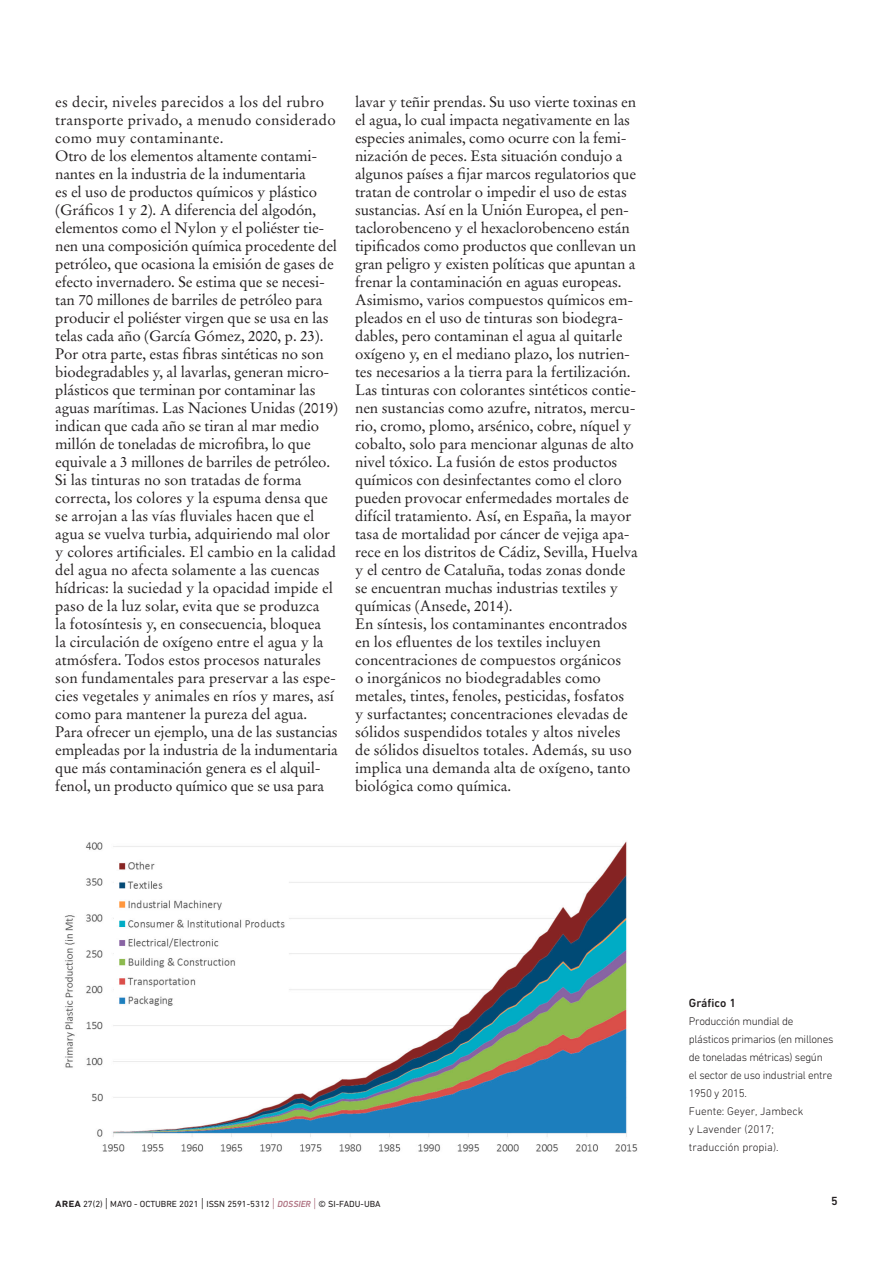
<style>
.page{position:relative;width:893px;height:1263px;background:#fff}
.page>*{position:absolute;margin:0;border:0;box-sizing:border-box;transform-origin:0 0}
._23__Texto_principal{font:15px/18px "Stempel Garamond LT Std";letter-spacing:-.005em;color:#231f20}
._23__Texto_principal-2{font:15px/18px "Stempel Garamond LT Std";letter-spacing:.015em;color:#231f20}
._32__Titulo_Figuras{font:500 12px "DIN Next LT Pro";color:#231f20}
._33__Epígrafe{font:300 11.25px/18px "DIN Next LT Pro";letter-spacing:-.025em;color:#231f20}
._33__Epígrafe-2{font:300 11.25px/18px "DIN Next LT Pro";color:#231f20}
.t1{font:9px "DIN Next LT Pro";color:#231f20}
.s1{font-weight:500;font-size:12px}
.s2{font-weight:300;font-size:13.5px}
.s3{font-weight:300;font-size:13.5px;color:#ad6f7f}
.s4{font-weight:500;font-style:italic;color:#ad6f7f}
</style>
<div class="page">
<img style="left:64px;top:841px;width:574px;height:311px">
<p class="_23__Texto_principal-2" style="left:55px;top:93px;width:282px">es decir, niveles parecidos a los del rubro transporte privado, a menudo considerado como muy contaminante.</p>
<p class="_23__Texto_principal" style="left:55px;top:147px;width:284px">Otro de los elementos altamente contami&shy;nantes en la industria de la indumentaria<br>es el uso de productos químicos y plástico (Gráficos 1 y 2). A diferencia del algodón, elementos como el Nylon y el poliéster tie&shy;nen una composición química procedente del petróleo, que ocasiona la emisión de gases de efecto invernadero. Se estima que se necesi&shy;tan 70 millones de barriles de petróleo para producir el poliéster virgen que se usa en las telas cada año (García Gómez, 2020, p. 23).<br>Por otra parte, estas fibras sintéticas no son biodegradables y, al lavarlas, generan micro&shy;plásticos que terminan por contaminar las aguas marítimas. Las Naciones Unidas (2019) indican que cada año se tiran al mar medio millón de toneladas de microfibra, lo que equivale a 3 millones de barriles de petróleo.</p>
<p class="_23__Texto_principal" style="left:55px;top:471px;width:282px">Si las tinturas no son tratadas de forma correcta, los colores y la espuma densa que se arrojan a las vías fluviales hacen que el agua se vuelva turbia, adquiriendo mal olor y colores artificiales. El cambio en la calidad del agua no afecta solamente a las cuencas hídricas: la suciedad y la opacidad impide el paso de la luz solar, evita que se produzca<br>la fotosíntesis y, en consecuencia, bloquea<br>la circulación de oxígeno entre el agua y la atmósfera. Todos estos procesos naturales son fundamentales para preservar a las espe&shy;cies vegetales y animales en ríos y mares, así como para mantener la pureza del agua.</p>
<p class="_23__Texto_principal" style="left:55px;top:723px;width:284px">Para ofrecer un ejemplo, una de las sustancias empleadas por la industria de la indumentaria que más contaminación genera es el alquil&shy;fenol, un producto químico que se usa para</p>
<p class="_23__Texto_principal" style="left:355px;top:93px;width:283px">lavar y teñir prendas. Su uso vierte toxinas en el agua, lo cual impacta negativamente en las especies animales, como ocurre con la femi&shy;nización de peces. Esta situación condujo a algunos países a fijar marcos regulatorios que tratan de controlar o impedir el uso de estas sustancias. Así en la Unión Europea, el pen&shy;taclorobenceno y el hexaclorobenceno están tipificados como productos que conllevan un gran peligro y existen políticas que apuntan a frenar la contaminación en aguas europeas.</p>
<p class="_23__Texto_principal" style="left:355px;top:291px;width:284px">Asimismo, varios compuestos químicos em&shy;pleados en el uso de tinturas son biodegra&shy;dables, pero contaminan el agua al quitarle oxígeno y, en el mediano plazo, los nutrien&shy;tes necesarios a la tierra para la fertilización.<br>Las tinturas con colorantes sintéticos contie&shy;nen sustancias como azufre, nitratos, mercu&shy;rio, cromo, plomo, arsénico, cobre, níquel y cobalto, solo para mencionar algunas de alto nivel tóxico. La fusión de estos productos químicos con desinfectantes como el cloro pueden provocar enfermedades mortales de difícil tratamiento. Así, en España, la mayor tasa de mortalidad por cáncer de vejiga apa&shy;rece en los distritos de Cádiz, Sevilla, Huelva y el centro de Cataluña, todas zonas donde se encuentran muchas industrias textiles y químicas (Ansede, 2014).</p>
<p class="_23__Texto_principal" style="left:355px;top:615px;width:278px">En síntesis, los contaminantes encontrados en los efluentes de los textiles incluyen concentraciones de compuestos orgánicos o inorgánicos no biodegradables como metales, tintes, fenoles, pesticidas, fosfatos y surfactantes; concentraciones elevadas de sólidos suspendidos totales y altos niveles de sólidos disueltos totales. Además, su uso implica una demanda alta de oxígeno, tanto biológica como química.</p>
<p class="_32__Titulo_Figuras" style="left:689px;top:996px;width:49px">Gráfico 1</p>
<p class="_33__Epígrafe" style="left:689px;top:1012px;width:146px">Producción mundial de plásticos primarios (en millones de toneladas métricas) según el sector de uso industrial entre<br>1950 y 2015.</p>
<p class="_33__Epígrafe-2" style="left:689px;top:1102px;width:116px">Fuente: Geyer, Jambeck y Lavender (2017; traducción propia).</p>
<p class="t1" style="left:55px;top:1198px;width:327px"><span class="s1">area</span> 27(2) <span class="s2">|</span> MAYO - OCTUBRE 2021 <span class="s2">|</span> ISSN 2591-5312 <span class="s3">|</span> <span class="s4">DOSSIER</span> <span class="s3">|</span> © SI-FADU-UBA</p>
<p class="_32__Titulo_Figuras" style="left:831px;top:1194px;width:8px">5</p>
</div>
